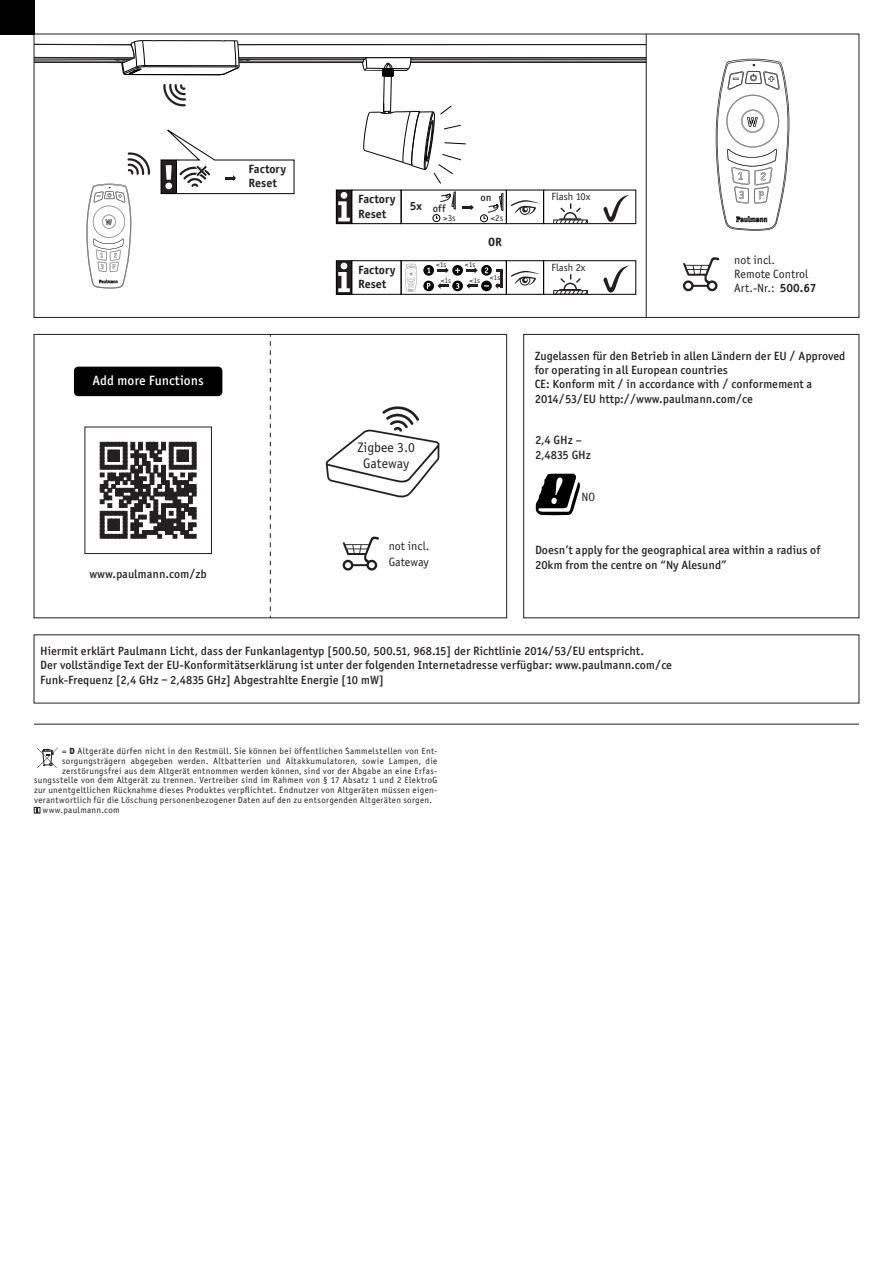
<style>
.page{position:relative;width:893px;height:1263px;background:#fff}
.page>*{position:absolute;margin:0;border:0;box-sizing:border-box;transform-origin:0 0}
.t1{font:13.8px/16.5px "P Officina Sans Book ITC";color:#231f20;text-align:center}
.t2{font:13.5px "P Officina Sans Medium ITC";color:#fff}
.t3{font:12px/14.4px "P Officina Sans Medium ITC";color:#231f20}
.t4{font:12px "P Officina Sans Book ITC";color:#231f20}
.t5{font:12px/14.4px "P Officina Sans Bold ITC";color:#231f20}
.t6{font:10.5px "P Officina Sans Book ITC";color:#231f20}
.t7{font:10.5px "P Officina Sans Medium ITC";color:#231f20}
.t8{font:9px "P Officina Sans Book ITC";letter-spacing:.035em;color:#231f20}
.t9{font:7.5px/16.2px "P Officina Sans Book ITC";color:#231f20}
.s1{font-family:"P Officina Sans Bold ITC"}
.s2{font-family:"P Officina Sans Extra Bold ITC"}
</style>
<div class="page">
<hr style="left:127px;top:74px;width:91px;height:1px;background:#030303">
<hr style="left:144px;top:66px;width:91px;height:1px;background:#030303">
<hr style="left:145px;top:65px;width:91px;height:1px;background:#030303">
<hr style="left:155px;top:40px;width:67px;height:1px;background:#030303">
<svg style="left:36px;top:40px;width:120px;height:35px"></svg>
<div style="left:0;top:0;width:34px;height:34px;background:#000"></div>
<svg style="left:326px;top:406px;width:113px;height:91px"></svg>
<div style="left:34px;top:334px;width:473px;height:284px;border:1px solid #231f20"></div>
<div style="left:523px;top:334px;width:336px;height:284px;border:1px solid #231f20"></div>
<svg style="left:716px;top:59px;width:73px;height:172px"></svg>
<svg style="left:86px;top:184px;width:45px;height:104px"></svg>
<svg style="left:127px;top:152px;width:23px;height:23px"></svg>
<div style="left:352px;top:260px;width:49px;height:34px;border:1px solid #000"></div>
<div style="left:401px;top:260px;width:106px;height:34px;border:1px solid #000"></div>
<div style="left:506px;top:260px;width:38px;height:34px;border:1px solid #000"></div>
<div style="left:543px;top:260px;width:93px;height:34px;border:1px solid #000"></div>
<svg style="left:511px;top:271px;width:28px;height:14px"></svg>
<svg style="left:603px;top:265px;width:27px;height:30px"></svg>
<div style="left:553px;top:290px;width:35px;height:4px;border:1px solid #231f20"></div>
<svg style="left:555px;top:274px;width:33px;height:21px"></svg>
<svg style="left:405px;top:264px;width:12px;height:28px"></svg>
<svg style="left:423px;top:265px;width:11px;height:11px"></svg>
<svg style="left:427px;top:267px;width:3px;height:6px"></svg>
<div style="left:452px;top:265px;width:11px;height:11px;background:#030303;border-radius:50%"></div>
<svg style="left:455px;top:268px;width:5px;height:5px"></svg>
<svg style="left:481px;top:265px;width:11px;height:11px"></svg>
<svg style="left:485px;top:267px;width:3px;height:6px"></svg>
<div style="left:481px;top:281px;width:11px;height:10px;background:#030303;border-radius:50%"></div>
<div style="left:452px;top:281px;width:11px;height:10px;background:#030303;border-radius:50%"></div>
<svg style="left:456px;top:283px;width:3px;height:6px"></svg>
<svg style="left:423px;top:281px;width:11px;height:10px"></svg>
<svg style="left:427px;top:283px;width:3px;height:6px"></svg>
<svg style="left:437px;top:267px;width:12px;height:6px"></svg>
<svg style="left:466px;top:267px;width:12px;height:6px"></svg>
<svg style="left:466px;top:283px;width:12px;height:6px"></svg>
<svg style="left:437px;top:283px;width:12px;height:6px"></svg>
<svg style="left:495px;top:269px;width:8px;height:20px"></svg>
<svg style="left:338px;top:262px;width:12px;height:1px"></svg>
<div style="left:336px;top:260px;width:16px;height:34px;border:1px solid #000"></div>
<svg style="left:338px;top:263px;width:12px;height:29px"></svg>
<div style="left:161px;top:160px;width:16px;height:34px;border:1px solid #000"></div>
<svg style="left:536px;top:474px;width:44px;height:41px"></svg>
<hr style="left:646px;top:34px;width:1px;height:283px;background:#231f20">
<svg style="left:270px;top:334px;width:1px;height:284px"></svg>
<div style="left:85px;top:427px;width:127px;height:127px;background:#fff;border:1px solid #231f20"></div>
<svg style="left:100px;top:442px;width:96px;height:96px"></svg>
<div style="left:74px;top:367px;width:148px;height:29px;background:#000;border-radius:4px"></div>
<svg style="left:683px;top:257px;width:36px;height:34px"></svg>
<svg style="left:343px;top:536px;width:36px;height:34px"></svg>
<svg style="left:163px;top:40px;width:484px;height:184px"></svg>
<hr style="left:34px;top:724px;width:825px;height:1px;background:#231f20">
<svg style="left:37px;top:747px;width:21px;height:21px"></svg>
<svg style="left:34px;top:807px;width:6px;height:6px"></svg>
<p class="t5" style="left:249px;top:161px;width:39px">Factory<br>Reset</p>
<p class="t2" style="left:93px;top:373px;width:113px">Add more Functions</p>
<p class="t3" style="left:89px;top:567px;width:119px">www.paulmann.com/zb</p>
<p class="t5" style="left:358px;top:192px;width:39px">Factory<br>Reset</p>
<p class="t6" style="left:552px;top:190px;width:40px">Flash 10x</p>
<p class="t7" style="left:481px;top:191px;width:13px">on</p>
<p class="t5" style="left:410px;top:199px;width:14px">5x</p>
<p class="t7" style="left:433px;top:202px;width:14px">off</p>
<p class="t8" style="left:443px;top:212px;width:14px">&gt;3s</p>
<p class="t8" style="left:491px;top:213px;width:14px">&lt;2s</p>
<p class="t5" style="left:488px;top:235px;width:15px">OR</p>
<p class="t9" style="left:441px;top:256px;width:12px;text-indent:-5px">&lt;1s &lt;1s</p>
<p class="t9" style="left:465px;top:256px;width:12px">&lt;1s</p>
<p class="t5" style="left:358px;top:262px;width:39px">Factory<br>Reset</p>
<p class="t6" style="left:552px;top:261px;width:35px">Flash 2x</p>
<p class="t9" style="left:490px;top:270px;width:12px">&lt;1s</p>
<p class="t9" style="left:470px;top:273px;width:12px">&lt;1s</p>
<p class="t4" style="left:734px;top:253px;width:42px">not incl.</p>
<p class="t4" style="left:734px;top:267px;width:75px">Remote Control</p>
<p class="t4" style="left:734px;top:281px;width:84px">Art.-Nr.: <span class="s1">500.67</span></p>
<p class="t1" style="left:357px;top:439px;width:59px">Zigbee 3.0<br>Gateway</p>
<p class="t4" style="left:389px;top:539px;width:42px">not incl.</p>
<p class="t4" style="left:389px;top:555px;width:42px">Gateway</p>
<p class="t3" style="left:535px;top:348px;width:312px">Zugelassen für den Betrieb in allen Ländern der EU / Approved for operating in all European countries<br>CE: Konform mit / in accordance with / conformement a 2014/53/EU http://www.paulmann.com/ce</p>
<p class="t3" style="left:535px;top:433px;width:57px">2,4 GHz –<br>2,4835 GHz</p>
<p class="t4" style="left:581px;top:490px;width:15px">NO</p>
<p class="t3" style="left:535px;top:543px;width:286px">Doesn’t apply for the geographical area within a radius of<br>20km from the centre on “Ny Alesund”</p>
<p class="t3" style="left:40px;top:644px;width:633px">Hiermit erklärt Paulmann Licht, dass der Funkanlagentyp [500.50, 500.51, 968.15] der Richtlinie 2014/53/EU entspricht.<br>Der vollständige Text der EU-Konformitätserklärung ist unter der folgenden Internetadresse verfügbar: www.paulmann.com/ce<br>Funk-Frequenz [2,4 GHz ‒ 2,4835 GHz] Abgestrahlte Energie [10 mW]</p>
<p class="t8" style="left:62px;top:746px;width:377px">= <span class="s2">D</span> Altgeräte dürfen nicht in den Restmüll. Sie können bei öffentlichen Sammelstellen von Ent-</p>
<p class="t8" style="left:62px;top:755px;width:377px">sorgungsträgern abgegeben werden. Altbatterien und Altakkumulatoren, sowie Lampen, die</p>
<p class="t8" style="left:62px;top:765px;width:377px">zerstörungsfrei aus dem Altgerät entnommen werden können, sind vor der Abgabe an eine Erfas-</p>
<p class="t8" style="left:34px;top:775px;width:405px">sungsstelle von dem Altgerät zu trennen. Vertreiber sind im Rahmen von § 17 Absatz 1 und 2 ElektroG</p>
<p class="t8" style="left:34px;top:785px;width:405px">zur unentgeltlichen Rücknahme dieses Produktes verpflichtet. Endnutzer von Altgeräten müssen eigen-</p>
<p class="t8" style="left:34px;top:794px;width:399px">verantwortlich für die Löschung personenbezogener Daten auf den zu entsorgenden Altgeräten sorgen.</p>
<p class="t8" style="left:42px;top:804px;width:79px">www.paulmann.com</p>
</div>
